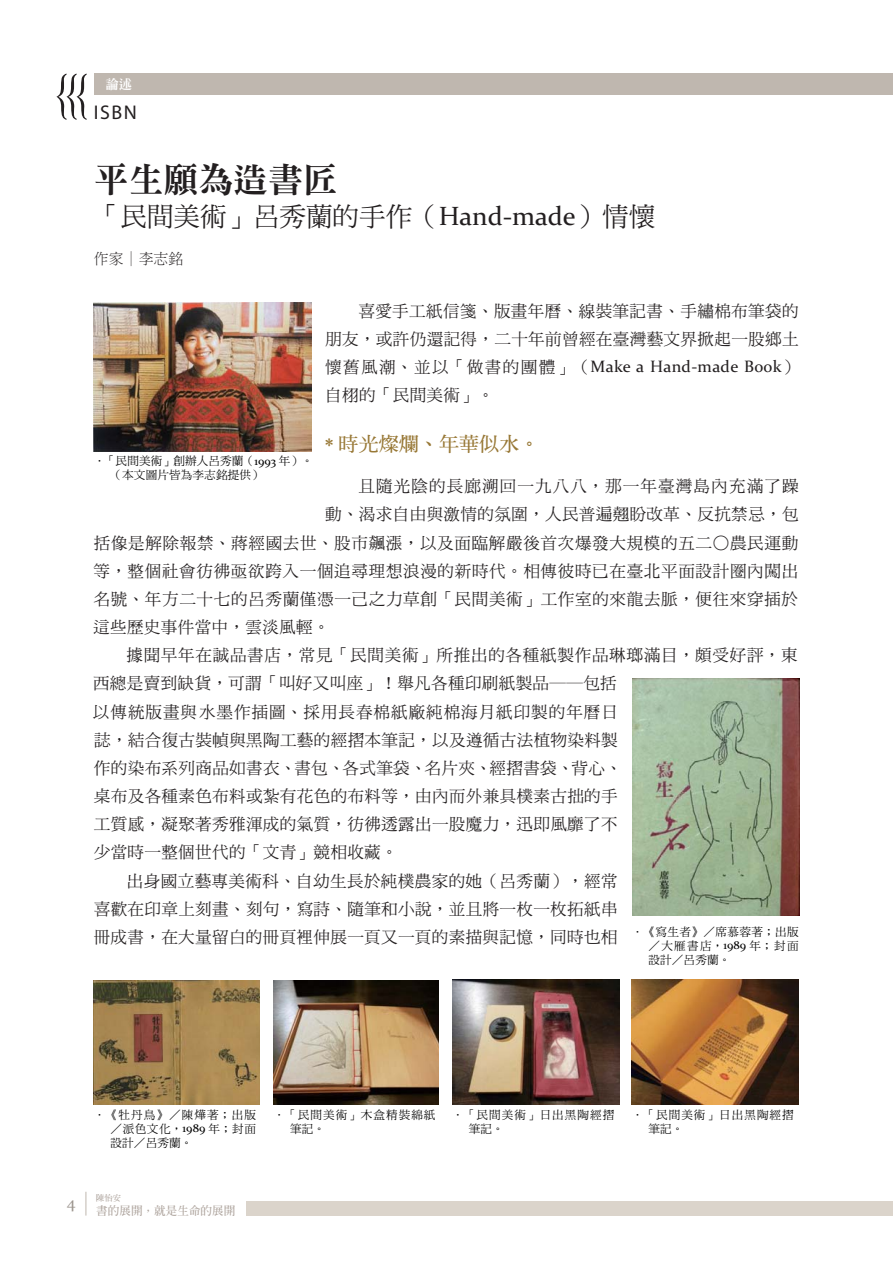
<style>
.page{position:relative;width:893px;height:1263px;background:#fff}
.page>*{position:absolute;margin:0;border:0;box-sizing:border-box;transform-origin:0 0}
.t1{font:34.8px "DF Ming Std W9 E Ten B5 H";color:#231f20}
.t2{font:26.55px "DF Ming Std W5 E Ten B5 H";color:#231f20}
.t3{font:19.95px "DF Ming Std W7 E Ten B5 H";letter-spacing:.01em;color:#987836}
.t4{font:19.95px "Myriad Pro";color:#231f20}
.t5{font:16.5px/28.2px "DF Ming Std W5 E Ten B5 H";letter-spacing:.02em;color:#231f20;text-align:right}
.t6{font:16.5px "DF Ming Std W5 E Ten B5 H";letter-spacing:.04em;color:#231f20}
.t7{font:16.5px "Constantia";letter-spacing:.02em;color:#231f20}
.t8{font:16.5px "DF Ming Std W5 E Ten B5 H";letter-spacing:.055em;color:#231f20}
.t9{font:16.5px "DF Ming Std W5 E Ten B5 H";letter-spacing:.065em;color:#231f20}
.t10{font:14.85px "DF Ming Std W3 E Ten B5 H";color:#231f20}
.t11{font:13.2px "DF Ming Std W9 E Ten B5 H";color:#fff}
.t12{font:11.55px/14px "DF Ming Std W5 E Ten B5 H";letter-spacing:.045em;color:#000;text-align:justify}
.t13{font:11.55px/14px "DF Ming Std W5 E Ten B5 H";letter-spacing:.085em;color:#000}
.t14{font:11.55px/14px "DF Ming Std W5 E Ten B5 H";letter-spacing:.01em;color:#000}
.t15{font:11.55px "AR Ming B5 HK Bold E Ten B5 H";color:#ada39c}
.t16{font:8.25px "AR Ming B5 HK Bold E Ten B5 H";color:#ada39c}
.s1{font-family:"Constantia"}
.s2{font-family:"DF Ming Std W5 E Ten B5 H"}
</style>
<div class="page">
<svg style="left:85px;top:1192px;width:1px;height:24px"></svg>
<div style="left:94px;top:74px;width:799px;height:21px;background:#bfb7af"></div>
<svg style="left:56px;top:74px;width:31px;height:46px"></svg>
<div style="left:246px;top:1201px;width:647px;height:14px;background:#dbd4cb"></div>
<img style="left:94px;top:303px;width:217px;height:148px">
<img style="left:94px;top:981px;width:165px;height:124px">
<img style="left:273px;top:981px;width:166px;height:124px">
<img style="left:452px;top:980px;width:167px;height:125px">
<img style="left:632px;top:980px;width:167px;height:125px">
<img style="left:633px;top:678px;width:166px;height:238px">
<p class="t11" style="left:106px;top:79px;width:28px">論述</p>
<p class="t4" style="left:94px;top:101px;width:44px">ISBN</p>
<h1 class="t1" style="left:94px;top:165px;width:245px">平生願為造書匠</h1>
<h2 class="t2" style="left:94px;top:206px;width:563px">「民間美術」呂秀蘭的手作（<span class="s1">Hand-made</span>）情懷</h2>
<p class="t10" style="left:94px;top:253px;width:91px">作家│李志銘</p>
<p class="t5" style="left:325px;top:299px;width:475px">喜愛手工紙信箋、版畫年曆、線裝筆記書、手繡棉布筆袋的<br>朋友，或許仍還記得，二十年前曾經在臺灣藝文界掀起一股鄉土</p>
<p class="t7" style="left:325px;top:357px;width:475px"><span class="s2">懷舊風潮、並以「做書的團體」（</span>Make a Hand-made Book<span class="s2">）</span></p>
<p class="t5" style="left:325px;top:383px;width:170px">自栩的「民間美術」。</p>
<p class="t3" style="left:325px;top:436px;width:216px">* 時光燦爛、年華似水。</p>
<p class="t9" style="left:358px;top:480px;width:442px">且隨光陰的長廊溯回一九八八，那一年臺灣島內充滿了躁</p>
<p class="t5" style="left:325px;top:502px;width:475px">動、渴求自由與激情的氛圍，人民普遍翹盼改革、反抗禁忌，包</p>
<p class="t6" style="left:94px;top:536px;width:706px">括像是解除報禁、蔣經國去世、股市飆漲，以及面臨解嚴後首次爆發大規模的五二○農民運動</p>
<p class="t6" style="left:94px;top:564px;width:706px">等，整個社會彷彿亟欲跨入一個追尋理想浪漫的新時代。相傳彼時已在臺北平面設計圈內闖出</p>
<p class="t6" style="left:94px;top:593px;width:706px">名號、年方二十七的呂秀蘭僅憑一己之力草創「民間美術」工作室的來龍去脈，便往來穿插於</p>
<p class="t5" style="left:93px;top:615px;width:238px">這些歷史事件當中，雲淡風輕。</p>
<p class="t6" style="left:126px;top:649px;width:673px">據聞早年在誠品書店，常見「民間美術」所推出的各種紙製作品琳瑯滿目，頗受好評，東</p>
<p class="t5" style="left:93px;top:671px;width:525px">西總是賣到缺貨，可謂「叫好又叫座」！舉凡各種印刷紙製品──包括</p>
<p class="t8" style="left:93px;top:705px;width:526px">以傳統版畫與水墨作插圖、採用長春棉紙廠純棉海月紙印製的年曆日</p>
<p class="t5" style="left:94px;top:728px;width:525px">誌，結合復古裝幀與黑陶工藝的經摺本筆記，以及遵循古法植物染料製</p>
<p class="t5" style="left:94px;top:756px;width:529px">作的染布系列商品如書衣、書包、各式筆袋、名片夾、經摺書袋、背心、</p>
<p class="t5" style="left:94px;top:784px;width:525px">桌布及各種素色布料或紮有花色的布料等，由內而外兼具樸素古拙的手</p>
<p class="t5" style="left:94px;top:812px;width:525px">工質感，凝聚著秀雅渾成的氣質，彷彿透露出一股魔力，迅即風靡了不</p>
<p class="t5" style="left:94px;top:840px;width:305px">少當時一整個世代的「文青」競相收藏。</p>
<p class="t5" style="left:127px;top:869px;width:492px">出身國立藝專美術科、自幼生長於純樸農家的她（呂秀蘭），經常</p>
<p class="t5" style="left:94px;top:897px;width:525px">喜歡在印章上刻畫、刻句，寫詩、隨筆和小說，並且將一枚一枚拓紙串</p>
<p class="t5" style="left:94px;top:925px;width:525px">冊成書，在大量留白的冊頁裡伸展一頁又一頁的素描與記憶，同時也相</p>
<p class="t14" style="left:111px;top:455px;width:204px;text-indent:-17px">．「民間美術」創辦人呂秀蘭（<span class="s1">1993</span> 年）。（本文圖片皆為李志銘提供）</p>
<p class="t12" style="left:648px;top:926px;width:152px;text-indent:-17px">．《寫生者》／席慕蓉著；出版／大雁書店，<span class="s1">1989</span> 年；封面設計／呂秀蘭。</p>
<p class="t12" style="left:111px;top:1109px;width:147px;text-indent:-17px">．《牡丹鳥》／陳燁著；出版／派色文化，<span class="s1">1989</span> 年；封面設計／呂秀蘭。</p>
<p class="t13" style="left:290px;top:1109px;width:147px;text-indent:-17px">．「民間美術」木盒精裝綿紙筆記。</p>
<p class="t13" style="left:469px;top:1109px;width:147px;text-indent:-17px">．「民間美術」日出黑陶經摺筆記。</p>
<p class="t13" style="left:648px;top:1109px;width:147px;text-indent:-17px">．「民間美術」日出黑陶經摺筆記。</p>
<p class="t16" style="left:96px;top:1195px;width:26px">陳怡安</p>
<p class="t15" style="left:67px;top:1206px;width:170px"><sup>4</sup> 書的展開，就是生命的展開</p>
</div>
